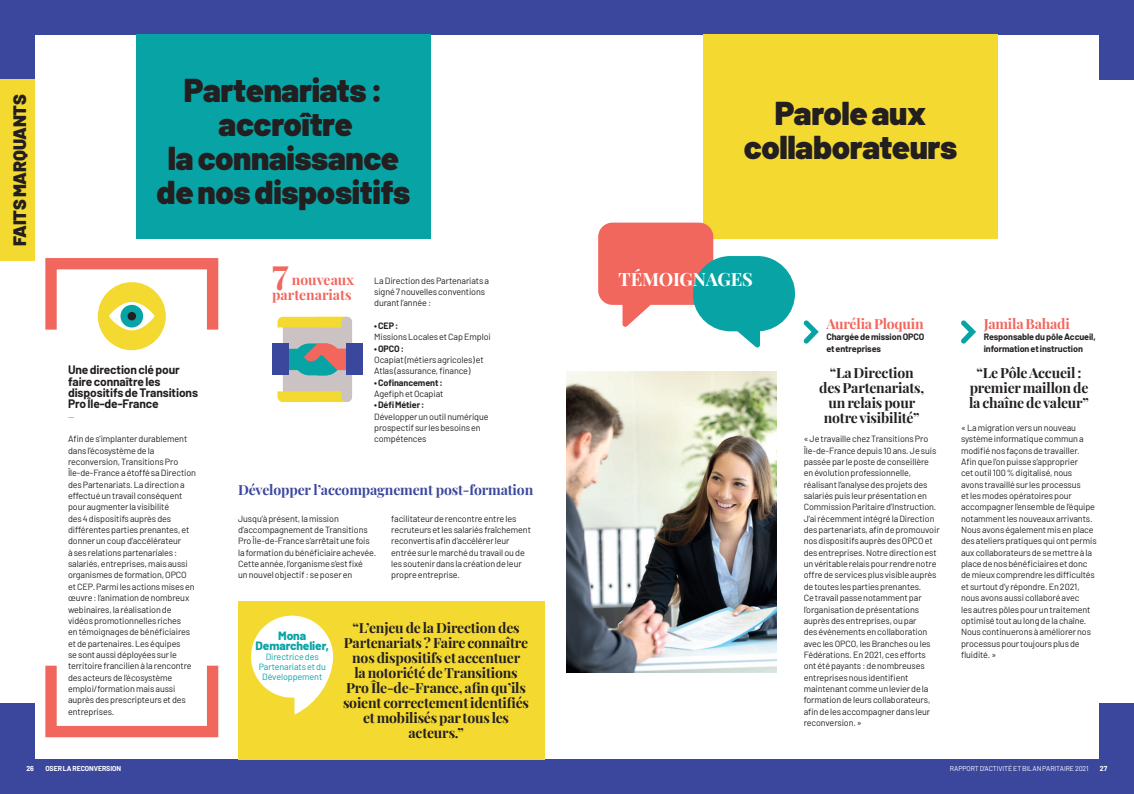
<style>
.page{position:relative;width:1134px;height:794px;background:#fff}
.page>*{position:absolute;margin:0;border:0;box-sizing:border-box;transform-origin:0 0}
.t1{font:700 36px "Playfair Display";color:#f1665d}
.t2{font:900 33px/34px "Barlow";letter-spacing:-.01em;color:#231f20;text-align:center}
.t3{font:700 18.3px "Playfair Display";letter-spacing:-.015em;color:#fff}
.t4{font:900 18px "Barlow";letter-spacing:-.01em;color:#231f20}
.t5{font:700 14px/15px "Playfair Display";letter-spacing:-.01em;color:#231f20;text-align:center}
.t6{font:700 14px/15px "Playfair Display";letter-spacing:-.01em;color:#f1665d;text-align:right}
.t7{font:700 14px "Playfair Display";letter-spacing:-.01em;color:#3b479d}
.t8{font:700 12px/11.3px "Barlow";letter-spacing:-.01em;color:#231f20}
.t9{font:800 12px/10px "Barlow";letter-spacing:-.01em;color:#08a4a5;text-align:center}
.t10{font:9px/11.3px "Barlow";letter-spacing:-.01em;color:#231f20}
.t11{font:700 9px/11.3px "Barlow";letter-spacing:-.01em;color:#231f20}
.t12{font:9px/10px "Barlow";letter-spacing:-.01em;color:#08a4a5;text-align:center}
.t13{font:9px "Barlow";color:#f1665d}
.t14{font:7px "Barlow";letter-spacing:-.01em;color:#fff}
.t15{font:700 7px "Barlow";letter-spacing:-.01em;color:#fff}
</style>
<div class="page">
<div style="left:0;top:703px;width:34px;height:91px;background:#3b479d"></div>
<div style="left:0;top:760px;width:1134px;height:34px;background:#3b479d"></div>
<div style="left:1100px;top:703px;width:34px;height:91px;background:#3b479d"></div>
<div style="left:0;top:0;width:1134px;height:34px;background:#3b479d"></div>
<div style="left:0;top:0;width:34px;height:79px;background:#3b479d"></div>
<div style="left:1100px;top:0;width:34px;height:79px;background:#3b479d"></div>
<div style="left:136px;top:34px;width:295px;height:204px;background:#08a4a5"></div>
<div style="left:703px;top:34px;width:295px;height:204px;background:#f4d930"></div>
<div style="left:238px;top:601px;width:306px;height:159px;background:#f4d930"></div>
<svg style="left:251px;top:615px;width:82px;height:99px"></svg>
<div style="left:45px;top:258px;width:173px;height:77px;border:11px solid #f1665d"></div>
<div style="left:45px;top:660px;width:173px;height:77px;border:11px solid #f1665d"></div>
<div style="left:336px;top:317px;width:16px;height:85px;background:#cac2c3;border-radius:5px"></div>
<svg style="left:288px;top:343px;width:59px;height:32px;background:#768f8f"></svg>
<div style="left:272px;top:343px;width:16px;height:32px;background:#3b479d"></div>
<div style="left:347px;top:343px;width:16px;height:32px;background:#3b479d"></div>
<svg style="left:277px;top:391px;width:69px;height:11px"></svg>
<svg style="left:277px;top:317px;width:68px;height:10px"></svg>
<div style="left:98px;top:282px;width:68px;height:68px;background:#f4d930;border-radius:50%"></div>
<svg style="left:109px;top:302px;width:46px;height:28px"></svg>
<div style="left:120px;top:305px;width:23px;height:22px;background:#08a4a5;border-radius:50%"></div>
<div style="left:128px;top:312px;width:8px;height:8px;background:#231f20;border-radius:50%"></div>
<div style="left:0;top:79px;width:34px;height:182px;background:#f4d930"></div>
<svg style="left:803px;top:320px;width:16px;height:24px"></svg>
<svg style="left:961px;top:320px;width:15px;height:24px"></svg>
<svg style="left:598px;top:222px;width:197px;height:126px"></svg>
<img style="left:567px;top:371px;width:210px;height:301px">
<h3 class="t4" style="left:12px;top:246px;width:153px;rotate:-90deg">FAITS MARQUANTS</h3>
<h2 class="t2" style="left:157px;top:76px;width:255px">Partenariats : accroître<br>la connaissance de nos dispositifs</h2>
<h3 class="t8" style="left:68px;top:365px;width:131px">Une direction clé pour faire connaître les dispositifs de Transitions<br>Pro Île-de-France</h3>
<p class="t13" style="left:68px;top:413px;width:8px">—</p>
<p class="t10" style="left:68px;top:433px;width:130px">Afin de s’implanter durablement dans l’écosystème de la reconversion, Transitions Pro<br>Île-de-France a étoffé sa Direction des Partenariats. La direction a effectué un travail conséquent pour augmenter la visibilité<br>des 4 dispositifs auprès des différentes parties prenantes, et donner un coup d’accélérateur<br>à ses relations partenariales : salariés, entreprises, mais aussi organismes de formation, OPCO et CEP. Parmi les actions mises en œuvre : l’animation de nombreux webinaires, la réalisation de vidéos promotionnelles riches<br>en témoignages de bénéficiaires et de partenaires. Les équipes<br>se sont aussi déployées sur le territoire francilien à la rencontre des acteurs de l’écosystème emploi/formation mais aussi auprès des prescripteurs et des entreprises.</p>
<h1 class="t1" style="left:272px;top:251px;width:18px">7</h1>
<h3 class="t6" style="left:272px;top:272px;width:83px">nouveaux partenariats</h3>
<p class="t10" style="left:374px;top:275px;width:116px">La Direction des Partenariats a signé 7 nouvelles conventions durant l’année :</p>
<p class="t11" style="left:374px;top:320px;width:26px">• CEP :</p>
<p class="t10" style="left:374px;top:332px;width:118px">Missions Locales et Cap Emploi</p>
<p class="t11" style="left:374px;top:343px;width:32px">• OPCO :</p>
<p class="t10" style="left:374px;top:355px;width:111px">Ocapiat (métiers agricoles) et<br>Atlas (assurance, finance)</p>
<p class="t11" style="left:374px;top:376px;width:70px">• Cofinancement :</p>
<p class="t10" style="left:374px;top:387px;width:71px">Agefiph et Ocapiat</p>
<p class="t11" style="left:374px;top:399px;width:52px">• Défi Métier :</p>
<p class="t10" style="left:374px;top:411px;width:116px">Développer un outil numérique prospectif sur les besoins en compétences</p>
<h3 class="t7" style="left:238px;top:478px;width:297px">Développer l’accompagnement post-formation</h3>
<p class="t10" style="left:238px;top:513px;width:140px">Jusqu’à présent, la mission d’accompagnement de Transitions Pro Île-de-France s’arrêtait une fois la formation du bénéficiaire achevée.<br>Cette année, l’organisme s’est fixé<br>un nouvel objectif : se poser en</p>
<p class="t10" style="left:391px;top:513px;width:141px">facilitateur de rencontre entre les recruteurs et les salariés fraîchement reconvertis afin d’accélérer leur entrée sur le marché du travail ou de les soutenir dans la création de leur propre entreprise.</p>
<h3 class="t9" style="left:256px;top:632px;width:75px">Mona<br>Demarchelier,</h3>
<p class="t12" style="left:259px;top:652px;width:69px">Directrice des<br>Partenariats et du<br>Développement</p>
<h3 class="t5" style="left:343px;top:620px;width:188px">“L’enjeu de la Direction des<br>Partenariats ? Faire connaître nos dispositifs et accentuer<br>la notoriété de Transitions<br>Pro Île-de-France, afin qu’ils soient correctement identifiés et mobilisés par tous les acteurs.”</h3>
<h2 class="t2" style="left:744px;top:99px;width:215px">Parole aux collaborateurs</h2>
<h3 class="t3" style="left:619px;top:265px;width:136px">TÉMOIGNAGES</h3>
<h3 class="t6" style="left:826px;top:315px;width:99px">Aurélia Ploquin</h3>
<p class="t11" style="left:826px;top:332px;width:100px">Chargée de mission OPCO et entreprises</p>
<h3 class="t5" style="left:819px;top:365px;width:107px">“La Direction des Partenariats, un relais pour notre visibilité”</h3>
<p class="t10" style="left:804px;top:434px;width:137px">« Je travaille chez Transitions Pro Île-de-France depuis 10 ans. Je suis passée par le poste de conseillère en évolution professionnelle, réalisant l’analyse des projets des salariés puis leur présentation en Commission Paritaire d’Instruction.<br>J’ai récemment intégré la Direction des partenariats, afin de promouvoir nos dispositifs auprès des OPCO et des entreprises. Notre direction est un véritable relais pour rendre notre offre de services plus visible auprès de toutes les parties prenantes.<br>Ce travail passe notamment par l’organisation de présentations auprès des entreprises, ou par<br>des événements en collaboration avec les OPCO, les Branches ou les Fédérations. En 2021, ces efforts ont été payants : de nombreuses entreprises nous identifient maintenant comme un levier de la formation de leurs collaborateurs, afin de les accompagner dans leur reconversion. »</p>
<h3 class="t6" style="left:984px;top:316px;width:88px">Jamila Bahadi</h3>
<p class="t11" style="left:984px;top:332px;width:114px">Responsable du pôle Accueil, information et instruction</p>
<h3 class="t5" style="left:969px;top:364px;width:121px">“Le Pôle Accueil : premier maillon de la chaîne de valeur”</h3>
<p class="t10" style="left:961px;top:423px;width:137px">« La migration vers un nouveau système informatique commun a modifié nos façons de travailler.<br>Afin que l’on puisse s’approprier<br>cet outil 100 % digitalisé, nous avons travaillé sur les processus<br>et les modes opératoires pour accompagner l’ensemble de l’équipe notamment les nouveaux arrivants.<br>Nous avons également mis en place des ateliers pratiques qui ont permis aux collaborateurs de se mettre à la place de nos bénéficiaires et donc de mieux comprendre les difficultés et surtout d’y répondre. En 2021, nous avons aussi collaboré avec<br>les autres pôles pour un traitement optimisé tout au long de la chaîne.<br>Nous continuerons à améliorer nos processus pour toujours plus de fluidité. »</p>
<p class="t15" style="left:45px;top:765px;width:77px">OSER LA RECONVERSION</p>
<p class="t14" style="left:950px;top:766px;width:140px">RAPPORT D’ACTIVITÉ ET BILAN PARITAIRE 2021</p>
<p class="t15" style="left:26px;top:765px;width:9px">26</p>
<p class="t15" style="left:1100px;top:765px;width:9px">27</p>
</div>
